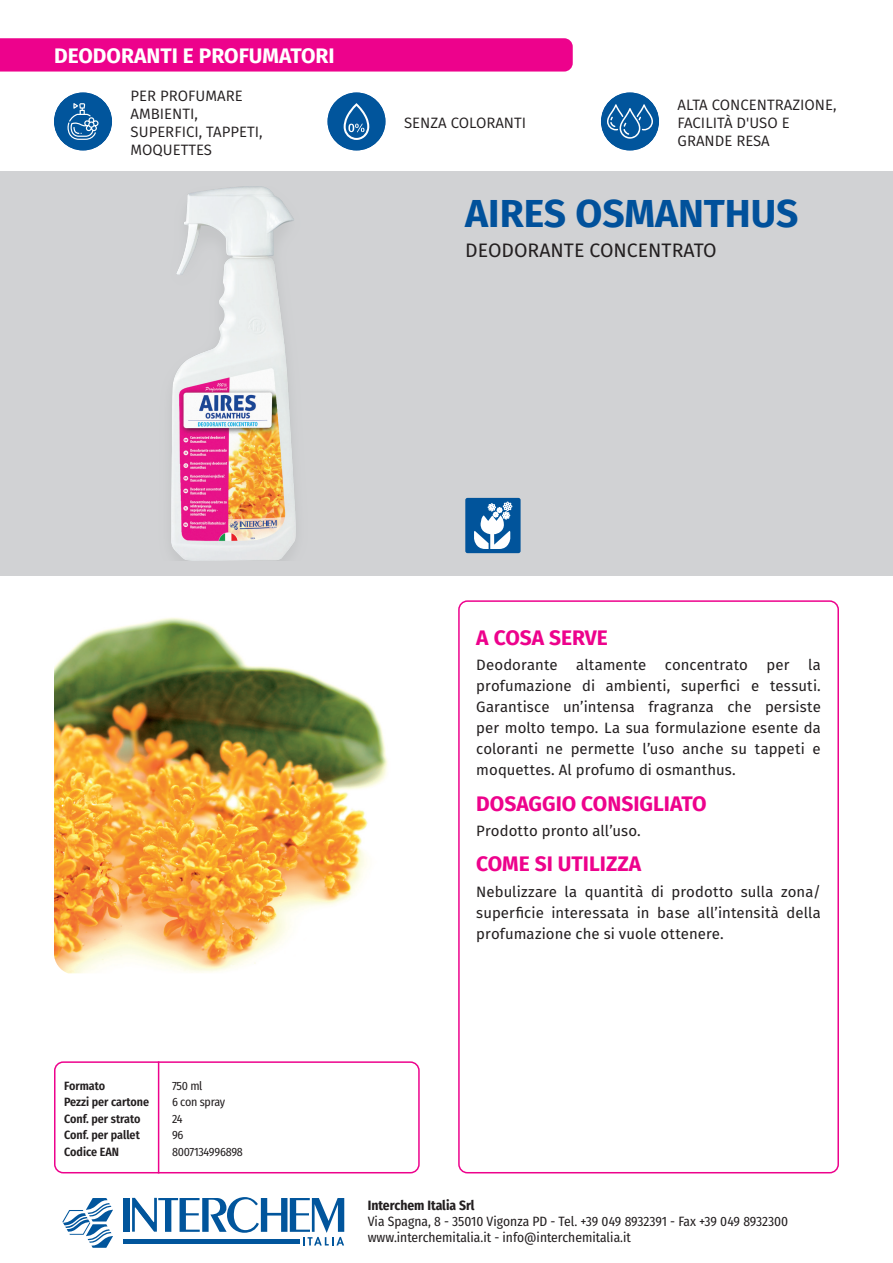
<style>
.page{position:relative;width:893px;height:1263px;background:#fff}
.page>*{position:absolute;margin:0;border:0;box-sizing:border-box;transform-origin:0 0}
.t1{font:700 39px "Fira Sans";color:#01519b}
.t2{font:700 21px "Fira Sans";color:#ed028c}
.t3{font:700 21px "Fira Sans";color:#fff}
.t4{font:19.5px "Fira Sans";color:#231f20}
.t5{font:15px/21px "Fira Sans";letter-spacing:.005em;color:#231f20;text-align:justify}
.t6{font:15px/18px "Fira Sans";color:#231f20}
.t7{font:13.5px/16.2px "Fira Sans Condensed";color:#231f20}
.t8{font:700 13.5px "Fira Sans Condensed";color:#231f20}
.t9{font:600 12px/16.5px "Fira Sans Condensed";color:#231f20}
.t10{font:12px/16.5px "Fira Sans Condensed";letter-spacing:-.02em;color:#231f20}
</style>
<div class="page">
<div style="left:458px;top:600px;width:381px;height:573px;border:2px solid #ed028c;border-radius:9px"></div>
<div style="left:0;top:38px;width:573px;height:34px;background:#ed028c"></div>
<div style="left:0;top:171px;width:893px;height:404px;background:#d1d2d4"></div>
<div style="left:54px;top:1061px;width:366px;height:112px;border:2px solid #ed028c;border-radius:9px"></div>
<hr style="left:158px;top:1061px;width:1px;height:112px;background:#ed028c">
<img style="left:171px;top:186px;width:125px;height:374px">
<div style="left:466px;top:499px;width:53px;height:53px;background:#01549b"></div>
<div style="left:465px;top:498px;width:56px;height:55px;border:2px solid #01549b"></div>
<svg style="left:474px;top:502px;width:38px;height:47px"></svg>
<img style="left:54px;top:617px;width:334px;height:356px">
<div style="left:54px;top:92px;width:58px;height:58px;background:#01559c;border-radius:50%"></div>
<svg style="left:67px;top:103px;width:32px;height:37px"></svg>
<div style="left:601px;top:92px;width:58px;height:58px;background:#01559c;border-radius:50%"></div>
<svg style="left:607px;top:104px;width:46px;height:35px"></svg>
<div style="left:327px;top:92px;width:58px;height:58px;background:#01559c;border-radius:50%"></div>
<svg style="left:344px;top:103px;width:25px;height:37px"></svg>
<div style="left:123px;top:1239px;width:176px;height:5px;background:#01559c"></div>
<div style="left:123px;top:1198px;width:6px;height:34px;background:#01559c"></div>
<svg style="left:62px;top:1198px;width:51px;height:50px"></svg>
<svg style="left:132px;top:1197px;width:212px;height:48px"></svg>
<h2 class="t3" style="left:54px;top:38px;width:282px">DEODORANTI E PROFUMATORI</h2>
<p class="t6" style="left:131px;top:87px;width:133px">PER PROFUMARE<br>AMBIENTI,<br>SUPERFICI, TAPPETI,<br>MOQUETTES</p>
<p class="t6" style="left:678px;top:96px;width:160px">ALTA CONCENTRAZIONE,<br>FACILITÀ D'USO E<br>GRANDE RESA</p>
<p class="t6" style="left:404px;top:114px;width:124px">SENZA COLORANTI</p>
<h1 class="t1" style="left:465px;top:181px;width:335px">AIRES OSMANTHUS</h1>
<h3 class="t4" style="left:465px;top:236px;width:253px">DEODORANTE CONCENTRATO</h3>
<p class="t9" style="left:64px;top:1076px;width:87px">Formato<br>Pezzi per cartone<br>Conf. per strato<br>Conf. per pallet<br>Codice EAN</p>
<p class="t10" style="left:172px;top:1077px;width:72px">750 ml<br>6 con spray<br>24<br>96<br>8007134996898</p>
<h2 class="t2" style="left:476px;top:620px;width:133px">A COSA SERVE</h2>
<p class="t5" style="left:476px;top:654px;width:346px">Deodorante altamente concentrato per la profumazione di ambienti, superfici e tessuti.<br>Garantisce un’intensa fragranza che persiste per molto tempo. La sua formulazione esente da coloranti ne permette l’uso anche su tappeti e moquettes. Al profumo di osmanthus.</p>
<h2 class="t2" style="left:476px;top:785px;width:232px">DOSAGGIO CONSIGLIATO</h2>
<p class="t5" style="left:476px;top:820px;width:166px">Prodotto pronto all’uso.</p>
<h2 class="t2" style="left:476px;top:846px;width:166px">COME SI UTILIZZA</h2>
<p class="t5" style="left:476px;top:880px;width:346px">Nebulizzare la quantità di prodotto sulla zona/ superficie interessata in base all’intensità della profumazione che si vuole ottenere.</p>
<p class="t8" style="left:368px;top:1194px;width:108px">Interchem Italia Srl</p>
<p class="t7" style="left:368px;top:1213px;width:422px">Via Spagna, 8 - 35010 Vigonza PD - Tel. +39 049 8932391 - Fax +39 049 8932300 www.interchemitalia.it - info@interchemitalia.it</p>
<p class="t5" style="left:436px;top:1214px;width:23px">195</p>
</div>
